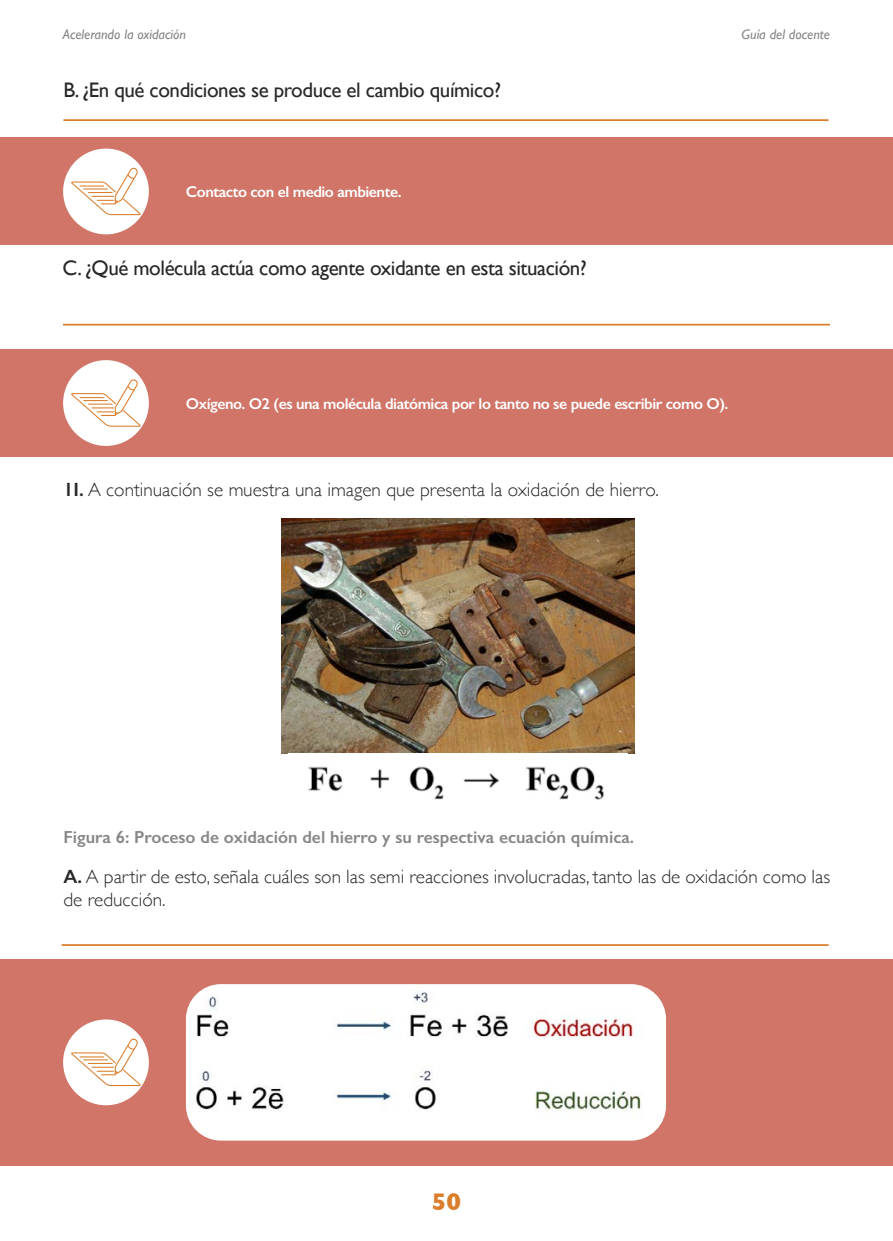
<style>
.page{position:relative;width:893px;height:1241px;background:#fff}
.page>*{position:absolute;margin:0;border:0;box-sizing:border-box;transform-origin:0 0}
.t1{font:700 24.5px "Gill Sans";color:#db7e2b}
.t2{font:21px "Gill Sans";letter-spacing:-.02em;color:#282827}
.t3{font:300 19.25px/23.1px "Gill Sans";color:#282827}
.t4{font:600 17.5px "Gill Sans";color:#878787}
.t5{font:600 15.75px "Gill Sans";letter-spacing:-.03em;color:#fff}
.t6{font:italic 14px "Gill Sans";color:#878787}
.s1{font-weight:600}
</style>
<div class="page">
<div style="left:0;top:138px;width:893px;height:107px;background:#d07567"></div>
<div style="left:0;top:349px;width:893px;height:108px;background:#d07567"></div>
<div style="left:0;top:958px;width:893px;height:207px;background:#d07567"></div>
<div style="left:63px;top:148px;width:86px;height:86px;background:#fff;border-radius:50%"></div>
<div style="left:63px;top:360px;width:86px;height:86px;background:#fff;border-radius:50%"></div>
<div style="left:63px;top:1019px;width:86px;height:86px;background:#fff;border-radius:50%"></div>
<hr style="left:63px;top:119px;width:767px;height:2px;background:#db7e2b">
<hr style="left:63px;top:324px;width:767px;height:1px;background:#db7e2b">
<hr style="left:62px;top:944px;width:767px;height:1px;background:#db7e2b">
<img style="left:281px;top:518px;width:354px;height:235px">
<img style="left:308px;top:766px;width:296px;height:34px">
<img style="left:186px;top:984px;width:480px;height:156px">
<svg style="left:71px;top:379px;width:70px;height:47px"></svg>
<svg style="left:71px;top:1038px;width:70px;height:47px"></svg>
<svg style="left:71px;top:168px;width:70px;height:47px"></svg>
<p class="t6" style="left:63px;top:26px;width:125px">Acelerando la oxidación</p>
<p class="t6" style="left:742px;top:26px;width:90px">Guía del docente</p>
<p class="t2" style="left:63px;top:77px;width:439px">B. ¿En qué condiciones se produce el cambio químico?</p>
<p class="t5" style="left:186px;top:182px;width:217px">Contacto con el medio ambiente.</p>
<p class="t2" style="left:63px;top:256px;width:526px">C. ¿Qué molécula actúa como agente oxidante en esta situación?</p>
<p class="t5" style="left:186px;top:394px;width:544px">Oxígeno. O2 (es una molécula diatómica por lo tanto no se puede escribir como O).</p>
<p class="t3" style="left:63px;top:477px;width:597px"><span class="s1">1I.</span> A continuación se muestra una imagen que presenta la oxidación de hierro.</p>
<p class="t4" style="left:63px;top:826px;width:572px">Figura 6: Proceso de oxidación del hierro y su respectiva ecuación química.</p>
<p class="t3" style="left:63px;top:864px;width:768px"><span class="s1">A.</span> A partir de esto, señala cuáles son las semi reacciones involucradas, tanto las de oxidación como las de reducción.</p>
<p class="t1" style="left:432px;top:1181px;width:31px">50</p>
</div>
